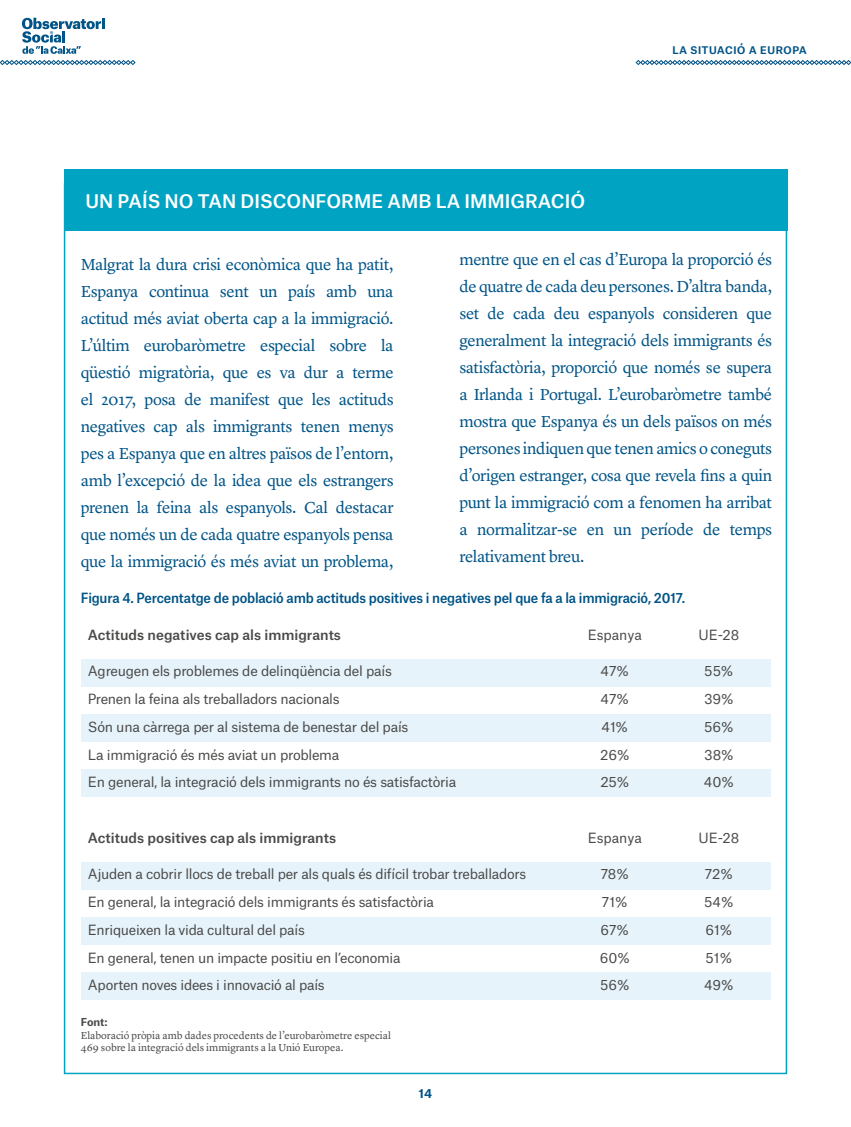
<style>
.page{position:relative;width:851px;height:1127px;background:#fff}
.page>*{position:absolute;margin:0;border:0;box-sizing:border-box;transform-origin:0 0}
.t1{font:500 18px "Atlas Grotesk";color:#fff}
.t2{font:16.5px/27px "Lyon Text";letter-spacing:-.02em;color:#005487;text-align:justify}
.t3{font:13.5px/27.8px "Atlas Grotesk";letter-spacing:-.02em;color:#4a4a49}
.t4{font:500 13.5px "Atlas Grotesk";letter-spacing:-.015em;color:#005487;scale:.94 1}
.t5{font:500 13.5px "Atlas Grotesk";letter-spacing:-.01em;color:#4a4a49}
.t6{font:500 12px "Atlas Grotesk";color:#005487}
.t7{font:700 12px "Atlas Grotesk";color:#005487}
.t8{font:10.5px/12.6px "Lyon Text";color:#4a4a49}
.t9{font:700 10.5px "Atlas Grotesk";color:#4a4a49}
</style>
<div class="page">
<div style="left:64px;top:170px;width:723px;height:61px;background:#00a3c2"></div>
<div style="left:81px;top:769px;width:689px;height:27px;background:#e7f3fb"></div>
<div style="left:81px;top:972px;width:689px;height:27px;background:#e7f3fb"></div>
<div style="left:81px;top:714px;width:689px;height:28px;background:#e7f3fb"></div>
<div style="left:81px;top:917px;width:689px;height:28px;background:#e7f3fb"></div>
<div style="left:81px;top:659px;width:689px;height:28px;background:#e7f3fb"></div>
<div style="left:81px;top:862px;width:689px;height:28px;background:#e7f3fb"></div>
<svg style="left:0;top:60px;width:136px;height:5px"></svg>
<svg style="left:22px;top:18px;width:83px;height:36px"></svg>
<svg style="left:635px;top:60px;width:215px;height:5px"></svg>
<p class="t1" style="left:85px;top:186px;width:501px">UN PAÍS NO TAN DISCONFORME AMB LA IMMIGRACIÓ</p>
<p class="t6" style="left:672px;top:39px;width:136px">la situació a europa</p>
<p class="t2" style="left:81px;top:250px;width:314px">Malgrat la dura crisi econòmica que ha patit, Espanya continua sent un país amb una actitud més aviat oberta cap a la immigració.<br>L’últim eurobaròmetre especial sobre la qüestió migratòria, que es va dur a terme el 2017, posa de manifest que les actituds negatives cap als immigrants tenen menys pes a Espanya que en altres països de l’entorn, amb l’excepció de la idea que els estrangers prenen la feina als espanyols. Cal destacar que només un de cada quatre espanyols pensa que la immigració és més aviat un problema,</p>
<p class="t2" style="left:459px;top:244px;width:314px">mentre que en el cas d’Europa la proporció és de quatre de cada deu persones. D’altra banda, set de cada deu espanyols consideren que generalment la integració dels immigrants és satisfactòria, proporció que només se supera a Irlanda i Portugal. L’eurobaròmetre també mostra que Espanya és un dels països on més persones indiquen que tenen amics o coneguts d’origen estranger, cosa que revela fins a quin punt la immigració com a fenomen ha arribat a normalitzar-se en un període de temps relativament breu.</p>
<p class="t4" style="left:81px;top:587px;width:644px">Figura 4. Percentatge de població amb actituds positives i negatives pel que fa a la immigració, 2017.</p>
<p class="t5" style="left:88px;top:623px;width:254px">Actituds negatives cap als immigrants</p>
<p class="t3" style="left:587px;top:619px;width:56px">Espanya</p>
<p class="t3" style="left:698px;top:619px;width:42px">UE-28</p>
<p class="t3" style="left:88px;top:656px;width:370px">Agreugen els problemes de delinqüència del país<br>Prenen la feina als treballadors nacionals<br>Són una càrrega per al sistema de benestar del país<br>La immigració és més aviat un problema<br>En general, la integració dels immigrants no és satisfactòria</p>
<p class="t3" style="left:600px;top:656px;width:31px;text-align:justify">47% 47% 41% 26% 25%</p>
<p class="t3" style="left:703px;top:656px;width:31px;text-align:justify">55% 39% 56% 38% 40%</p>
<p class="t5" style="left:88px;top:826px;width:250px">Actituds positives cap als immigrants</p>
<p class="t3" style="left:88px;top:859px;width:439px">Ajuden a cobrir llocs de treball per als quals és difícil trobar treballadors En general, la integració dels immigrants és satisfactòria<br>Enriqueixen la vida cultural del país<br>En general, tenen un impacte positiu en l’economia<br>Aporten noves idees i innovació al país</p>
<p class="t9" style="left:81px;top:1013px;width:28px">Font:</p>
<p class="t8" style="left:81px;top:1028px;width:312px">Elaboració pròpia amb dades procedents de l’eurobaròmetre especial<br>469 sobre la integració dels immigrants a la Unió Europea.</p>
<p class="t7" style="left:419px;top:1084px;width:15px">14</p>
<p class="t3" style="left:587px;top:822px;width:56px">Espanya</p>
<p class="t3" style="left:599px;top:859px;width:32px">78%<br>71%<br>67%<br>60%<br>56%</p>
<p class="t3" style="left:698px;top:822px;width:42px">UE-28</p>
<p class="t3" style="left:704px;top:859px;width:31px;text-align:justify">72% 54% 61% 51% 49%</p>
</div>
